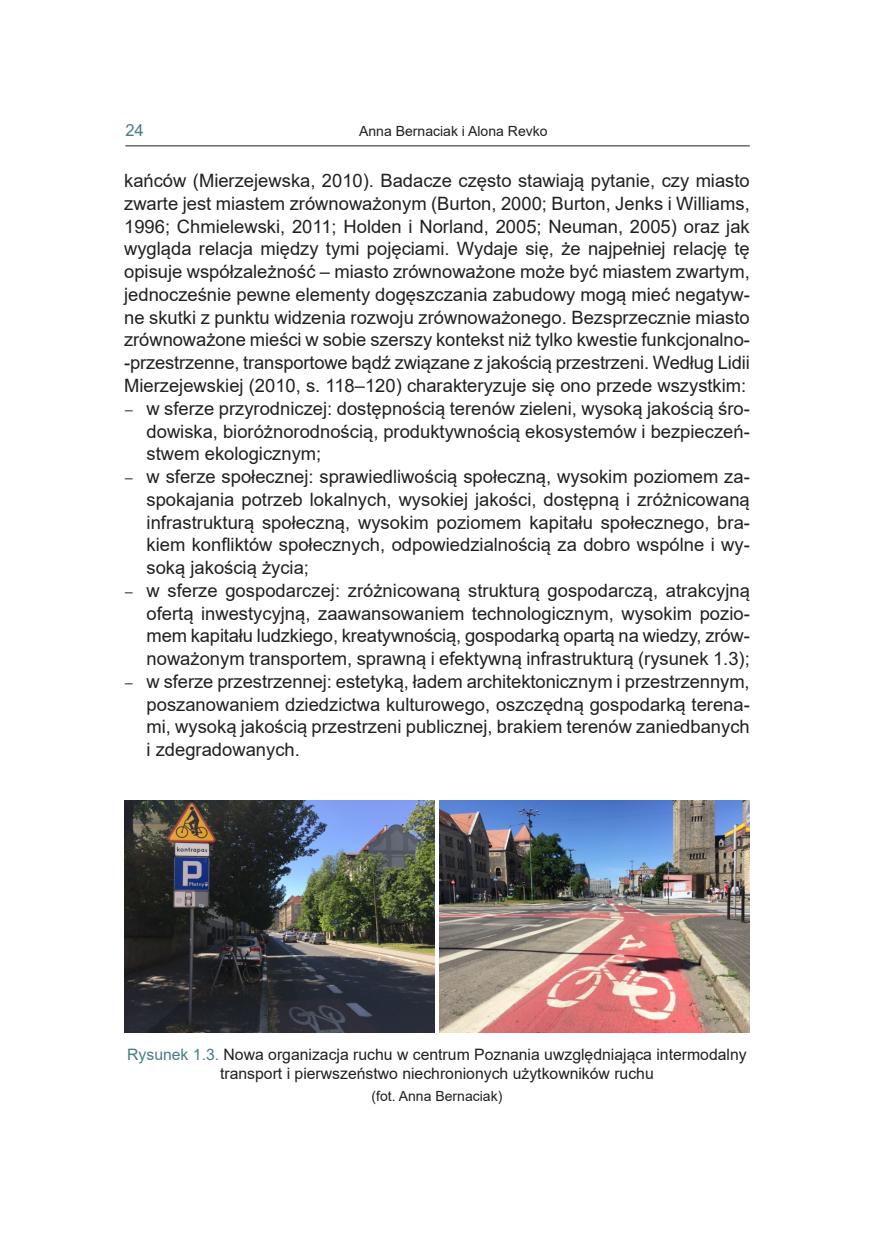
<style>
.page{position:relative;width:874px;height:1241px;background:#fff}
.page>*{position:absolute;margin:0;border:0;box-sizing:border-box;transform-origin:0 0}
.tekst{font:18.38px/22.8px "Arial";color:#231f20;text-align:justify}
.t1{font:16.62px "Arial";color:#487e82}
.rysunek_tytul{font:15.75px/18.9px "Arial";color:#231f20;text-align:center}
.rysunek_zrodlo{font:14px "Arial";color:#231f20}
.s1{font-family:"Minion Pro"}
.s2{color:#487e82}
</style>
<div class="page">
<hr style="left:125px;top:145px;width:624px;height:1px;background:#231f20">
<img style="left:439px;top:800px;width:310px;height:232px">
<img style="left:124px;top:800px;width:310px;height:232px">
<p class="t1" style="left:125px;top:118px;width:20px">24</p>
<p class="rysunek_zrodlo" style="left:359px;top:121px;width:190px">Anna Bernaciak i Alona Revko</p>
<p class="tekst" style="left:124px;top:169px;width:627px">kańców (Mierzejewska, 2010). Badacze często stawiają pytanie, czy miasto zwarte jest miastem zrównoważonym (Burton, 2000; Burton, Jenks i Williams, 1996; Chmielewski, 2011; Holden i Norland, 2005; Neuman, 2005) oraz jak wygląda relacja między tymi pojęciami. Wydaje się, że najpełniej relację tę opisuje współzależność – miasto zrównoważone może być miastem zwartym, jednocześnie pewne elementy dogęszczania zabudowy mogą mieć negatyw&shy;ne skutki z punktu widzenia rozwoju zrównoważonego. Bezsprzecznie miasto zrównoważone mieści w sobie szerszy kontekst niż tylko kwestie funkcjonalno--przestrzenne, transportowe bądź związane z jakością przestrzeni. Według Lidii Mierzejewskiej (2010, s. 118–120) charakteryzuje się ono przede wszystkim:</p>
<p class="tekst" style="left:146px;top:397px;width:604px;text-indent:-22px"><span class="s1">–</span> w sferze przyrodniczej: dostępnością terenów zieleni, wysoką jakością śro&shy;dowiska, bioróżnorodnością, produktywnością ekosystemów i bezpieczeń&shy;stwem ekologicznym;</p>
<p class="tekst" style="left:146px;top:465px;width:604px;text-indent:-22px"><span class="s1">–</span> w sferze społecznej: sprawiedliwością społeczną, wysokim poziomem za&shy;spokajania potrzeb lokalnych, wysokiej jakości, dostępną i zróżnicowaną infrastrukturą społeczną, wysokim poziomem kapitału społecznego, bra&shy;kiem konfliktów społecznych, odpowiedzialnością za dobro wspólne i wy&shy;soką jakością życia;</p>
<p class="tekst" style="left:146px;top:579px;width:604px;text-indent:-22px"><span class="s1">–</span> w sferze gospodarczej: zróżnicowaną strukturą gospodarczą, atrakcyjną ofertą inwestycyjną, zaawansowaniem technologicznym, wysokim pozio&shy;mem kapitału ludzkiego, kreatywnością, gospodarką opartą na wiedzy, zrów&shy;noważonym transportem, sprawną i efektywną infrastrukturą (rysunek 1.3);</p>
<p class="tekst" style="left:146px;top:670px;width:604px;text-indent:-22px"><span class="s1">–</span> w sferze przestrzennej: estetyką, ładem architektonicznym i przestrzennym, poszanowaniem dziedzictwa kulturowego, oszczędną gospodarką terena&shy;mi, wysoką jakością przestrzeni publicznej, brakiem terenów zaniedbanych i zdegradowanych.</p>
<p class="rysunek_tytul" style="left:127px;top:1044px;width:620px"><span class="s2">Rysunek 1.3.</span> Nowa organizacja ruchu w centrum Poznania uwzględniająca intermodalny transport i pierwszeństwo niechronionych użytkowników ruchu</p>
<p class="rysunek_zrodlo" style="left:371px;top:1086px;width:132px">(fot. Anna Bernaciak)</p>
</div>
